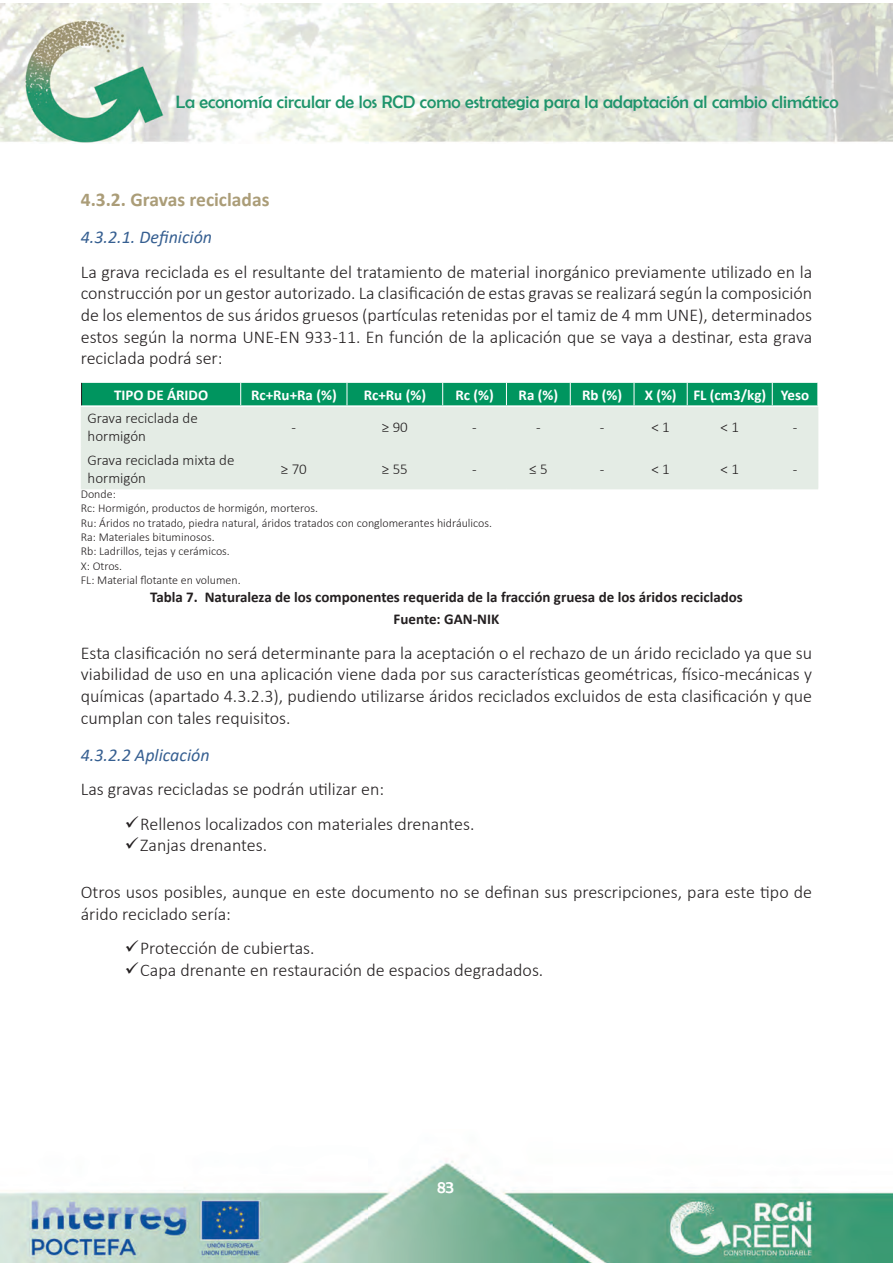
<style>
.page{position:relative;width:893px;height:1263px;background:#fff}
.page>*{position:absolute;margin:0;border:0;box-sizing:border-box;transform-origin:0 0}
.Heading_3{font:700 19.5px "Calibri";color:#ab9d78}
.t1{font:300 18px/21.6px "Calibri";color:#231f20;text-align:justify}
.t2{font:18px "Berlin Sans FB";color:#1e946b}
.Heading_4{font:italic 18px "Calibri";color:#365f91}
.t3{font:18px "Berlin Sans FB";color:#fff}
.piedeTabla{font:700 15px "Calibri";color:#231f20}
.Encabezado_tablas{font:700 15px "Calibri";color:#fff}
.Contenido_tablas{font:300 15px/18px "Calibri";color:#231f20}
.Conteido_tablas_cent{font:300 15px "Calibri";color:#231f20}
.fuenteTabla{font:700 15px "Calibri";color:#231f20}
.Nota_al_pie{font:300 12px "Calibri";color:#231f20}
</style>
<div class="page">
<img style="left:0;top:3px;width:893px;height:140px">
<img style="left:0;top:1160px;width:893px;height:103px">
<div style="left:82px;top:407px;width:735px;height:81px;background:#e4ece5"></div>
<hr style="left:81px;top:407px;width:1px;height:40px;background:#e4ece5">
<hr style="left:81px;top:447px;width:160px;height:1px;background:#e4ece5">
<hr style="left:81px;top:448px;width:1px;height:40px;background:#e4ece5">
<hr style="left:241px;top:447px;width:106px;height:1px;background:#e4ece5">
<hr style="left:347px;top:447px;width:96px;height:1px;background:#e4ece5">
<hr style="left:443px;top:447px;width:63px;height:1px;background:#e4ece5">
<hr style="left:506px;top:447px;width:64px;height:1px;background:#e4ece5">
<hr style="left:570px;top:447px;width:64px;height:1px;background:#e4ece5">
<hr style="left:634px;top:447px;width:53px;height:1px;background:#e4ece5">
<hr style="left:687px;top:447px;width:85px;height:1px;background:#e4ece5">
<hr style="left:772px;top:447px;width:45px;height:1px;background:#e4ece5">
<hr style="left:81px;top:488px;width:160px;height:1px;background:#e4ece5">
<hr style="left:241px;top:488px;width:106px;height:1px;background:#e4ece5">
<hr style="left:347px;top:488px;width:96px;height:1px;background:#e4ece5">
<hr style="left:443px;top:488px;width:63px;height:1px;background:#e4ece5">
<hr style="left:506px;top:488px;width:64px;height:1px;background:#e4ece5">
<hr style="left:570px;top:488px;width:64px;height:1px;background:#e4ece5">
<hr style="left:634px;top:488px;width:53px;height:1px;background:#e4ece5">
<hr style="left:687px;top:488px;width:85px;height:1px;background:#e4ece5">
<hr style="left:772px;top:488px;width:46px;height:1px;background:#e4ece5">
<hr style="left:240px;top:407px;width:1px;height:40px;background:#e4ece5">
<hr style="left:347px;top:407px;width:1px;height:40px;background:#e4ece5">
<hr style="left:442px;top:407px;width:1px;height:40px;background:#e4ece5">
<hr style="left:506px;top:407px;width:1px;height:40px;background:#e4ece5">
<hr style="left:570px;top:407px;width:1px;height:40px;background:#e4ece5">
<hr style="left:634px;top:407px;width:1px;height:40px;background:#e4ece5">
<hr style="left:687px;top:407px;width:1px;height:40px;background:#e4ece5">
<hr style="left:772px;top:407px;width:1px;height:40px;background:#e4ece5">
<hr style="left:817px;top:407px;width:1px;height:40px;background:#e4ece5">
<hr style="left:240px;top:448px;width:1px;height:40px;background:#e4ece5">
<hr style="left:347px;top:448px;width:1px;height:40px;background:#e4ece5">
<hr style="left:442px;top:448px;width:1px;height:40px;background:#e4ece5">
<hr style="left:506px;top:448px;width:1px;height:40px;background:#e4ece5">
<hr style="left:570px;top:448px;width:1px;height:40px;background:#e4ece5">
<hr style="left:634px;top:448px;width:1px;height:40px;background:#e4ece5">
<hr style="left:687px;top:448px;width:1px;height:40px;background:#e4ece5">
<hr style="left:772px;top:448px;width:1px;height:40px;background:#e4ece5">
<hr style="left:817px;top:447px;width:1px;height:41px;background:#e4ece5">
<div style="left:81px;top:383px;width:737px;height:23px;background:#00955f"></div>
<p class="t2" style="left:176px;top:91px;width:664px">La economía circular de los RCD como estrategia para la adaptación al cambio climático</p>
<p class="Heading_3" style="left:81px;top:186px;width:190px">4.3.2. Gravas recicladas</p>
<p class="Heading_4" style="left:81px;top:225px;width:133px">4.3.2.1. Definición</p>
<p class="t1" style="left:81px;top:261px;width:733px">La grava reciclada es el resultante del tratamiento de material inorgánico previamente utilizado en la construcción por un gestor autorizado. La clasificación de estas gravas se realizará según la composición de los elementos de sus áridos gruesos (partículas retenidas por el tamiz de 4 mm UNE), determinados estos según la norma UNE-EN 933-11. En función de la aplicación que se vaya a destinar, esta grava reciclada podrá ser:</p>
<p class="Encabezado_tablas" style="left:114px;top:384px;width:96px">TIPO DE ÁRIDO</p>
<p class="Encabezado_tablas" style="left:251px;top:384px;width:87px">Rc+Ru+Ra (%)</p>
<p class="Encabezado_tablas" style="left:364px;top:384px;width:64px">Rc+Ru (%)</p>
<p class="Encabezado_tablas" style="left:455px;top:384px;width:40px">Rc (%)</p>
<p class="Encabezado_tablas" style="left:519px;top:384px;width:41px">Ra (%)</p>
<p class="Encabezado_tablas" style="left:582px;top:384px;width:42px">Rb (%)</p>
<p class="Encabezado_tablas" style="left:645px;top:384px;width:33px">X (%)</p>
<p class="Encabezado_tablas" style="left:693px;top:384px;width:74px">FL (cm3/kg)</p>
<p class="Encabezado_tablas" style="left:781px;top:384px;width:30px">Yeso</p>
<p class="Contenido_tablas" style="left:88px;top:409px;width:112px">Grava reciclada de hormigón</p>
<p class="Conteido_tablas_cent" style="left:292px;top:418px;width:6px">-</p>
<p class="Conteido_tablas_cent" style="left:382px;top:418px;width:28px">≥ 90</p>
<p class="Conteido_tablas_cent" style="left:472px;top:418px;width:6px">-</p>
<p class="Conteido_tablas_cent" style="left:536px;top:418px;width:6px">-</p>
<p class="Conteido_tablas_cent" style="left:600px;top:418px;width:6px">-</p>
<p class="Conteido_tablas_cent" style="left:651px;top:418px;width:20px">&lt; 1</p>
<p class="Conteido_tablas_cent" style="left:720px;top:418px;width:20px">&lt; 1</p>
<p class="Conteido_tablas_cent" style="left:793px;top:418px;width:6px">-</p>
<p class="Contenido_tablas" style="left:88px;top:450px;width:148px">Grava reciclada mixta de hormigón</p>
<p class="Conteido_tablas_cent" style="left:281px;top:459px;width:28px">≥ 70</p>
<p class="Conteido_tablas_cent" style="left:382px;top:459px;width:28px">≥ 55</p>
<p class="Conteido_tablas_cent" style="left:472px;top:459px;width:6px">-</p>
<p class="Conteido_tablas_cent" style="left:529px;top:459px;width:20px">≤ 5</p>
<p class="Conteido_tablas_cent" style="left:600px;top:459px;width:6px">-</p>
<p class="Conteido_tablas_cent" style="left:651px;top:459px;width:20px">&lt; 1</p>
<p class="Conteido_tablas_cent" style="left:720px;top:459px;width:20px">&lt; 1</p>
<p class="Conteido_tablas_cent" style="left:793px;top:459px;width:6px">-</p>
<p class="Nota_al_pie" style="left:81px;top:486px;width:37px">Donde:</p>
<p class="Nota_al_pie" style="left:81px;top:501px;width:239px">Rc: Hormigón, productos de hormigón, morteros.</p>
<p class="Nota_al_pie" style="left:81px;top:515px;width:413px">Ru: Áridos no tratado, piedra natural, áridos tratados con conglomerantes hidráulicos.</p>
<p class="Nota_al_pie" style="left:81px;top:530px;width:135px">Ra: Materiales bituminosos.</p>
<p class="Nota_al_pie" style="left:81px;top:544px;width:151px">Rb: Ladrillos, tejas y cerámicos.</p>
<p class="Nota_al_pie" style="left:81px;top:558px;width:43px">X: Otros.</p>
<p class="Nota_al_pie" style="left:81px;top:573px;width:161px">FL: Material flotante en volumen.</p>
<p class="piedeTabla" style="left:150px;top:587px;width:594px">Tabla 7. Naturaleza de los componentes requerida de la fracción gruesa de los áridos reciclados</p>
<p class="fuenteTabla" style="left:394px;top:609px;width:107px">Fuente: GAN-NIK</p>
<p class="t1" style="left:81px;top:642px;width:733px">Esta clasificación no será determinante para la aceptación o el rechazo de un árido reciclado ya que su viabilidad de uso en una aplicación viene dada por sus características geométricas, físico-mecánicas y químicas (apartado 4.3.2.3), pudiendo utilizarse áridos reciclados excluidos de esta clasificación y que cumplan con tales requisitos.</p>
<p class="Heading_4" style="left:81px;top:742px;width:130px">4.3.2.2 Aplicación</p>
<p class="t1" style="left:81px;top:778px;width:305px">Las gravas recicladas se podrán utilizar en:</p>
<p class="t1" style="left:125px;top:813px;width:351px">✓Rellenos localizados con materiales drenantes.</p>
<p class="t1" style="left:125px;top:834px;width:144px">✓Zanjas drenantes.</p>
<p class="t1" style="left:81px;top:881px;width:733px">Otros usos posibles, aunque en este documento no se definan sus prescripciones, para este tipo de árido reciclado sería:</p>
<p class="t1" style="left:125px;top:937px;width:191px">✓Protección de cubiertas.</p>
<p class="t1" style="left:125px;top:959px;width:420px">✓Capa drenante en restauración de espacios degradados.</p>
<p class="t3" style="left:437px;top:1177px;width:18px">83</p>
</div>
